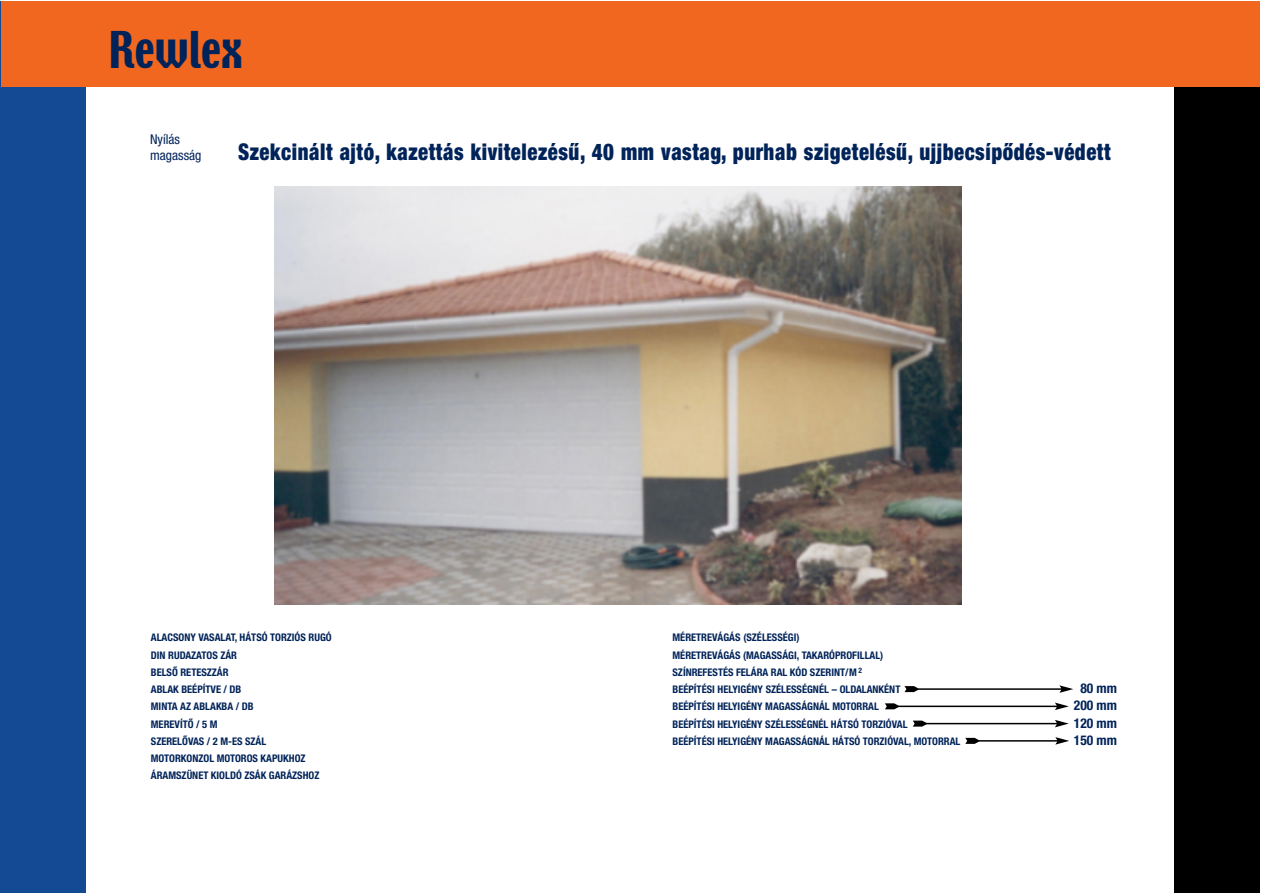
<style>
.page{position:relative;width:1263px;height:893px;background:#fff}
.page>*{position:absolute;margin:0;border:0;box-sizing:border-box;transform-origin:0 0}
.t1{font:45px "Techno H";color:#002359}
.t2{font:23.1px "Helvetica Cond H Black";letter-spacing:.03em;color:#002359;scale:.9 1}
.t3{font:13.5px "Helvetica Cond H Bold";color:#002359}
.t4{font:13.5px/16.5px "Helvetica Cond H";color:#002359}
.t5{font:10.5px/17.2px "Helvetica Cond H Bold";color:#002359}
</style>
<div class="page">
<div style="left:1px;top:2px;width:85px;height:890px;background:#144994"></div>
<div style="left:1174px;top:2px;width:85px;height:890px;background:#000"></div>
<hr style="left:916px;top:688px;width:146px;height:1px;background:#000">
<svg style="left:905px;top:686px;width:13px;height:6px"></svg>
<svg style="left:1059px;top:685px;width:14px;height:7px"></svg>
<hr style="left:896px;top:705px;width:162px;height:2px;background:#000">
<svg style="left:885px;top:703px;width:13px;height:6px"></svg>
<svg style="left:1055px;top:702px;width:14px;height:8px"></svg>
<hr style="left:924px;top:722px;width:134px;height:2px;background:#000">
<svg style="left:913px;top:720px;width:13px;height:6px"></svg>
<svg style="left:1055px;top:720px;width:14px;height:7px"></svg>
<hr style="left:977px;top:740px;width:81px;height:1px;background:#000">
<svg style="left:965px;top:737px;width:14px;height:6px"></svg>
<svg style="left:1055px;top:737px;width:14px;height:7px"></svg>
<div style="left:1px;top:2px;width:1258px;height:84px;background:#f26720"></div>
<img style="left:274px;top:186px;width:688px;height:418px">
<h1 class="t1" style="left:109px;top:31px;width:136px">Rewlex</h1>
<p class="t4" style="left:150px;top:132px;width:53px">Nyílás magasság</p>
<h2 class="t2" style="left:238px;top:143px;width:971px">Szekcinált ajtó, kazettás kivitelezésû, 40 mm vastag, purhab szigetelésû, ujjbecsípôdés-védett</h2>
<p class="t5" style="left:151px;top:630px;width:182px">ALACSONY VASALAT, HÁTSÓ TORZIÓS RUGÓ<br>DIN RUDAZATOS ZÁR<br>BELSÔ RETESZZÁR<br>ABLAK BEÉPÍTVE / DB<br>MINTA AZ ABLAKBA / DB<br>MEREVÍTÔ / 5 M<br>SZERELÔVAS / 2 M-ES SZÁL<br>MOTORKONZOL MOTOROS KAPUKHOZ<br>ÁRAMSZÜNET KIOLDÓ ZSÁK GARÁZSHOZ</p>
<p class="t5" style="left:673px;top:630px;width:229px">MÉRETREVÁGÁS (SZÉLESSÉGI)<br>MÉRETREVÁGÁS (MAGASSÁGI, TAKARÓPROFILLAL)<br>SZÍNREFESTÉS FELÁRA RAL KÓD SZERINT/M <sup>2<br></sup>BEÉPÍTÉSI HELYIGÉNY SZÉLESSÉGNÉL – OLDALANKÉNT</p>
<p class="t3" style="left:1080px;top:683px;width:38px">80 mm</p>
<p class="t5" style="left:673px;top:699px;width:208px">BEÉPÍTÉSI HELYIGÉNY MAGASSÁGNÁL MOTORRAL</p>
<p class="t3" style="left:1074px;top:700px;width:45px">200 mm</p>
<p class="t5" style="left:673px;top:716px;width:237px">BEÉPÍTÉSI HELYIGÉNY SZÉLESSÉGNÉL HÁTSÓ TORZIÓVAL</p>
<p class="t3" style="left:1074px;top:718px;width:45px">120 mm</p>
<p class="t5" style="left:673px;top:733px;width:289px">BEÉPÍTÉSI HELYIGÉNY MAGASSÁGNÁL HÁTSÓ TORZIÓVAL, MOTORRAL</p>
<p class="t3" style="left:1074px;top:735px;width:45px">150 mm</p>
</div>
